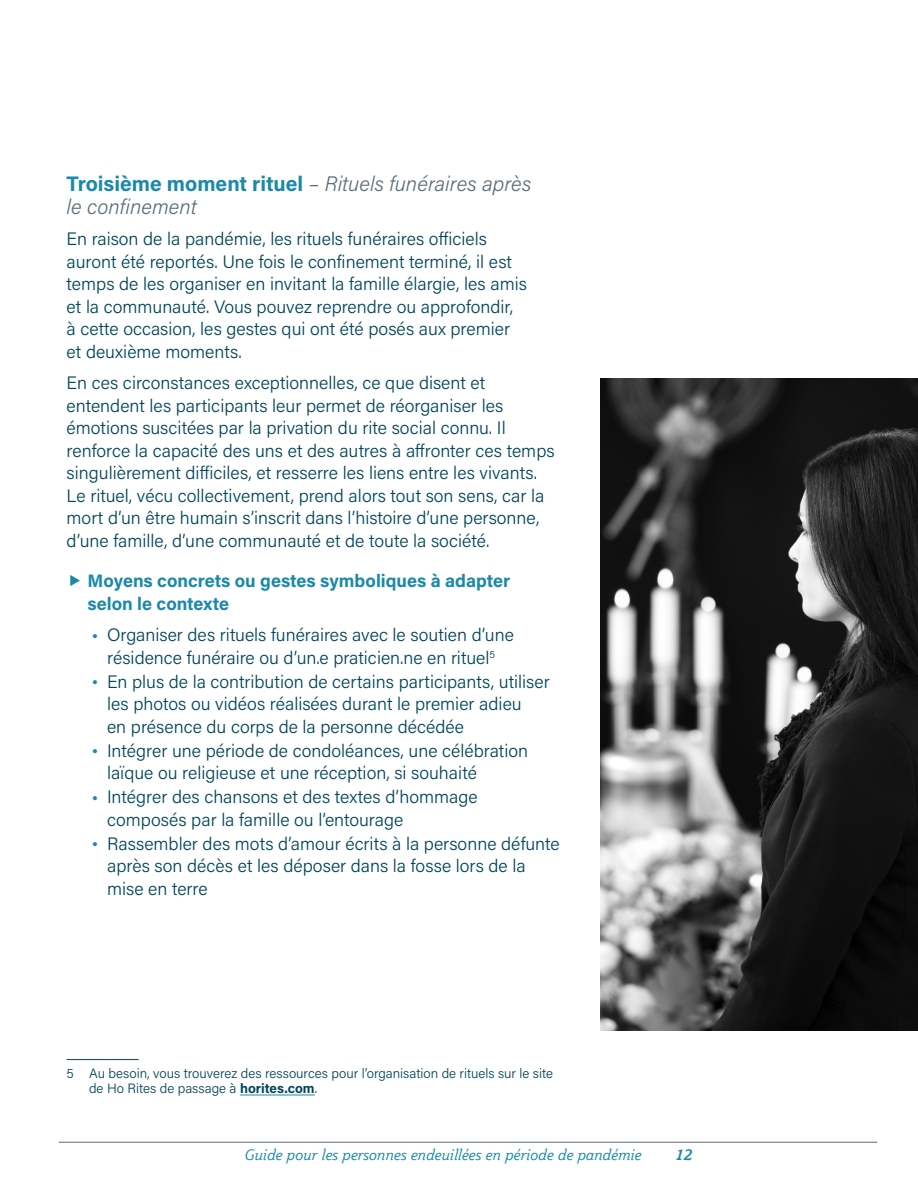
<style>
.page{position:relative;width:918px;height:1188px;background:#fff}
.page>*{position:absolute;margin:0;border:0;box-sizing:border-box;transform-origin:0 0}
.t1{font:italic 300 21px/22.6px "Acumin Pro";color:#5a6f78}
.t2{font:300 18px/22.5px "Acumin Pro";color:#01455b}
.t3{font:700 18px/22.5px "Acumin Pro";color:#1a89aa}
.t4{font:italic 15px "Plume";color:#1a89aa}
.t5{font:italic 700 15px "Plume";color:#1a89aa}
.t6{font:300 13.5px/15px "Acumin Pro";color:#01455b}
.s1{font-weight:700;font-style:normal;color:#1a89aa}
.s2{font-weight:700}
</style>
<div class="page">
<hr style="left:59px;top:1142px;width:818px;height:1px;background:#5a6f78">
<hr style="left:67px;top:1059px;width:72px;height:1px;background:#01455b">
<hr style="left:240px;top:1095px;width:75px;height:1px;background:#1a89aa">
<img style="left:600px;top:378px;width:318px;height:652px">
<p class="t1" style="left:67px;top:171px;width:466px"><span class="s1">Troisième moment rituel</span> – Rituels funéraires après le confinement</p>
<p class="t2" style="left:67px;top:227px;width:462px">En raison de la pandémie, les rituels funéraires officiels auront été reportés. Une fois le confinement terminé, il est temps de les organiser en invitant la famille élargie, les amis et la communauté. Vous pouvez reprendre ou approfondir,<br>à cette occasion, les gestes qui ont été posés aux premier et deuxième moments.</p>
<p class="t2" style="left:67px;top:371px;width:490px">En ces circonstances exceptionnelles, ce que disent et entendent les participants leur permet de réorganiser les émotions suscitées par la privation du rite social connu. Il renforce la capacité des uns et des autres à affronter ces temps singulièrement difficiles, et resserre les liens entre les vivants.<br>Le rituel, vécu collectivement, prend alors tout son sens, car la mort d’un être humain s’inscrit dans l’histoire d’une personne, d’une famille, d’une communauté et de toute la société.</p>
<p class="t3" style="left:88px;top:569px;width:424px">Moyens concrets ou gestes symboliques à adapter selon le contexte</p>
<p class="t2" style="left:107px;top:623px;width:454px;line-height:23.1px">Organiser des rituels funéraires avec le soutien d’une résidence funéraire ou d’un.e praticien.ne en rituel<sup>5<br></sup>En plus de la contribution de certains participants, utiliser les photos ou vidéos réalisées durant le premier adieu<br>en présence du corps de la personne décédée<br>Intégrer une période de condoléances, une célébration laïque ou religieuse et une réception, si souhaité<br>Intégrer des chansons et des textes d’hommage composés par la famille ou l’entourage<br>Rassembler des mots d’amour écrits à la personne défunte après son décès et les déposer dans la fosse lors de la mise en terre</p>
<p class="t6" style="left:89px;top:1066px;width:465px;text-indent:-23px">5 Au besoin, vous trouverez des ressources pour l’organisation de rituels sur le site de Ho Rites de passage à <span class="s2">horites.com</span>.</p>
<p class="t4" style="left:244px;top:1145px;width:398px">Guide pour les personnes endeuillées en période de pandémie</p>
<p class="t5" style="left:675px;top:1145px;width:19px">12</p>
</div>
